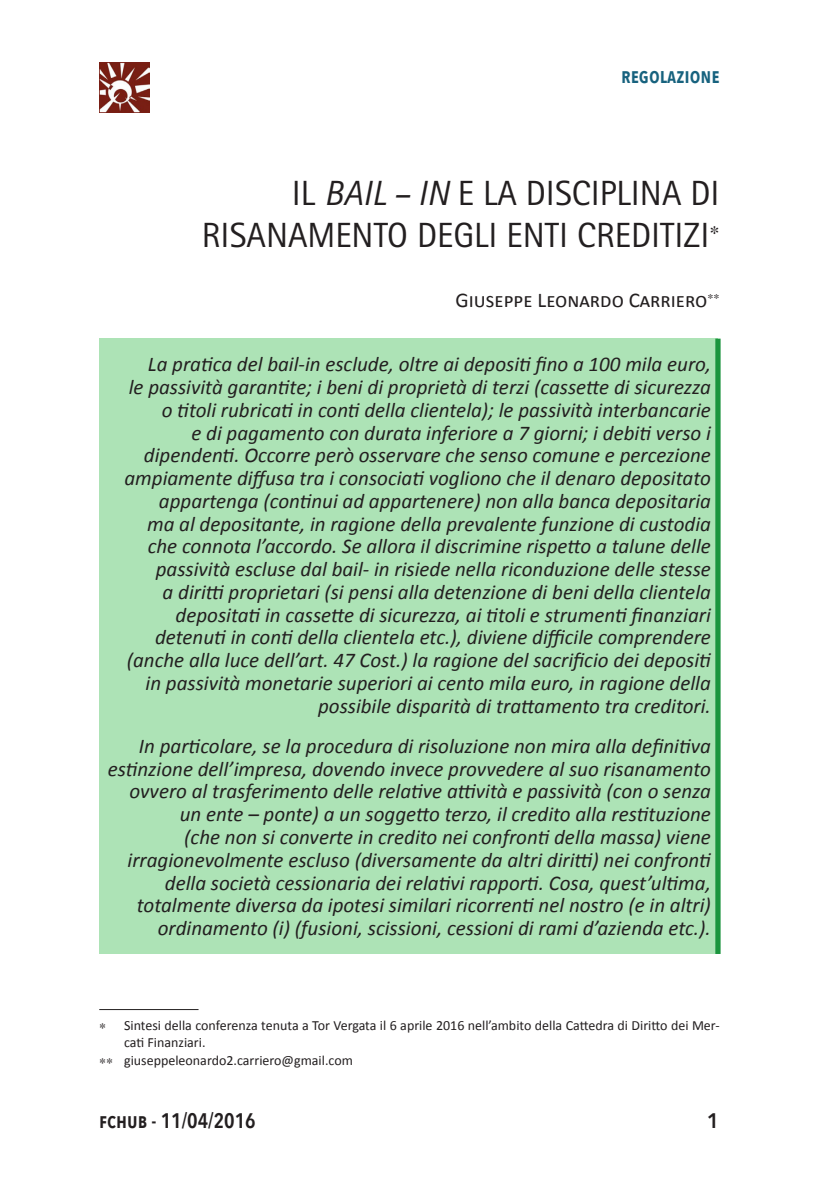
<style>
.page{position:relative;width:819px;height:1191px;background:#fff}
.page>*{position:absolute;margin:0;border:0;box-sizing:border-box;transform-origin:0 0}
.Titolo_capitolo{font:35px/42px "Rotis Sans Serif";color:#231f20;text-align:right}
.t1{font:italic 21px/22.8px "Calibri";color:#231f20;text-align:right}
.Autore{font:21px "Calibri";color:#231f20}
.t2{font:600 21px "Avenir Next Condensed";color:#231f20}
.t3{font:600 21px "Avenir Next Condensed";color:#17627e}
.t4{font:600 21px "Avenir Next";color:#231f20}
.Nota_apertura{font:14px/17.5px "Calibri";color:#231f20}
.s1{font-style:italic}
</style>
<div class="page">
<img style="left:99px;top:62px;width:50px;height:50px">
<div style="left:99px;top:339px;width:619px;height:615px;background:#ade3b6"></div>
<div style="left:715px;top:339px;width:5px;height:615px;background:#1b953e"></div>
<hr style="left:99px;top:1009px;width:99px;height:1px;background:#231f20">
<p class="t3" style="left:621px;top:58px;width:100px">regolazione</p>
<p class="Titolo_capitolo" style="left:202px;top:172px;width:519px">IL <span class="s1">BAIL – IN</span> E LA DISCIPLINA DI<br>RISANAMENTO DEGLI ENTI CREDITIZI</p>
<p class="Autore" style="left:455px;top:286px;width:253px">Giuseppe Leonardo Carriero</p>
<p class="t1" style="left:124px;top:352px;width:588px">La pratica del bail-in esclude, oltre ai depositi fino a 100 mila euro,<br>le passività garantite; i beni di proprietà di terzi (cassette di sicurezza o titoli rubricati in conti della clientela); le passività interbancarie<br>e di pagamento con durata inferiore a 7 giorni; i debiti verso i dipendenti. Occorre però osservare che senso comune e percezione ampiamente diffusa tra i consociati vogliono che il denaro depositato appartenga (continui ad appartenere) non alla banca depositaria<br>ma al depositante, in ragione della prevalente funzione di custodia che connota l’accordo. Se allora il discrimine rispetto a talune delle passività escluse dal bail- in risiede nella riconduzione delle stesse<br>a diritti proprietari (si pensi alla detenzione di beni della clientela depositati in cassette di sicurezza, ai titoli e strumenti finanziari detenuti in conti della clientela etc.), diviene difficile comprendere (anche alla luce dell’art. 47 Cost.) la ragione del sacrificio dei depositi in passività monetarie superiori ai cento mila euro, in ragione della possibile disparità di trattamento tra creditori.</p>
<p class="t1" style="left:108px;top:734px;width:604px">In particolare, se la procedura di risoluzione non mira alla definitiva estinzione dell’impresa, dovendo invece provvedere al suo risanamento ovvero al trasferimento delle relative attività e passività (con o senza un ente – ponte) a un soggetto terzo, il credito alla restituzione<br>(che non si converte in credito nei confronti della massa) viene irragionevolmente escluso (diversamente da altri diritti) nei confronti della società cessionaria dei relativi rapporti. Cosa, quest’ultima, totalmente diversa da ipotesi similari ricorrenti nel nostro (e in altri) ordinamento (i) (fusioni, scissioni, cessioni di rami d’azienda etc.).</p>
<p class="Nota_apertura" style="left:124px;top:1016px;width:597px">Sintesi della conferenza tenuta a Tor Vergata il 6 aprile 2016 nell’ambito della Cattedra di Diritto dei Mer&shy;cati Finanziari.</p>
<p class="Nota_apertura" style="left:124px;top:1051px;width:230px">giuseppeleonardo2.carriero@gmail.com</p>
<p class="t2" style="left:99px;top:1102px;width:158px">fchub - 11/04/2016</p>
<p class="t4" style="left:706px;top:1102px;width:14px">1</p>
</div>
